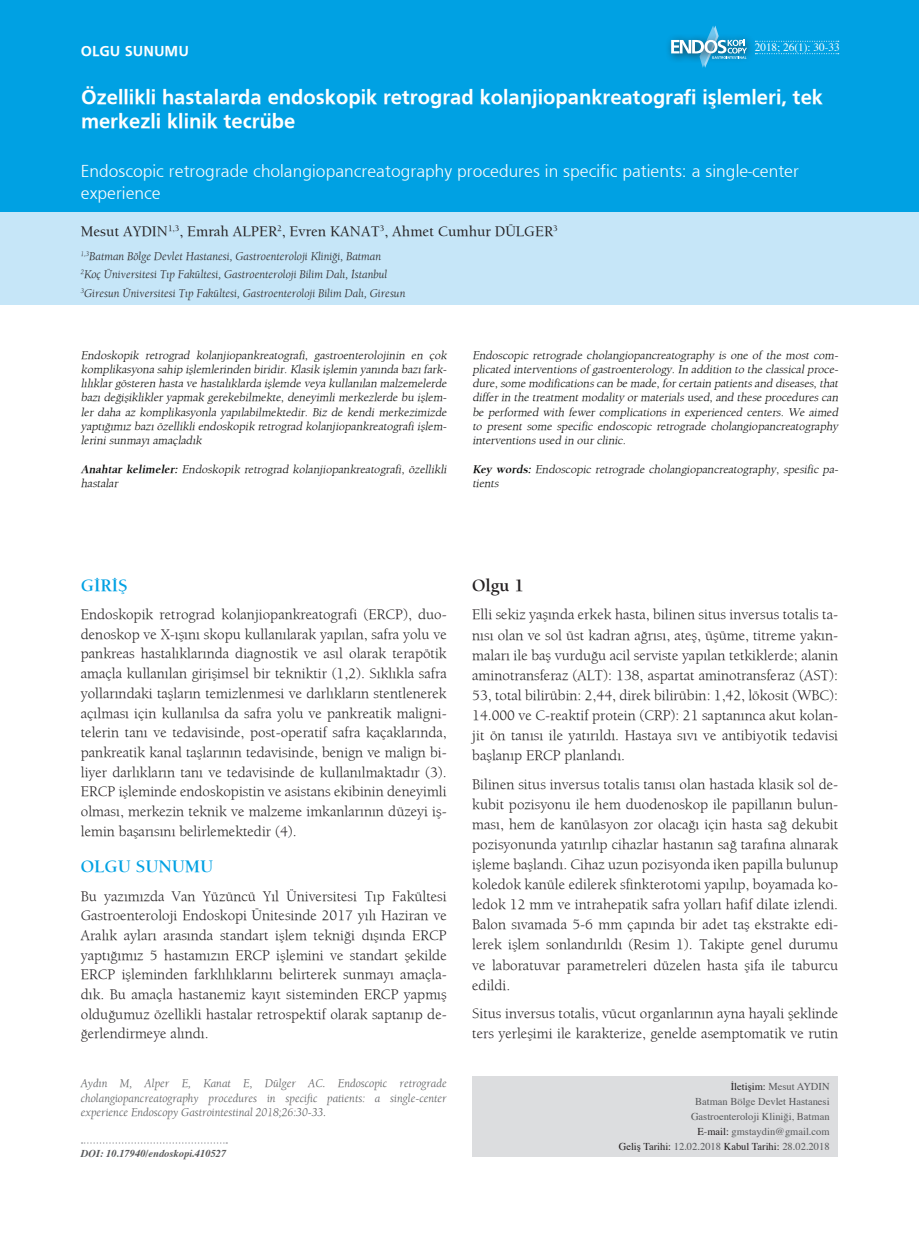
<style>
.page{position:relative;width:919px;height:1238px;background:#fff}
.page>*{position:absolute;margin:0;border:0;box-sizing:border-box;transform-origin:0 0}
.t1{font:700 21px/24px "Fruga Sans";color:#fff}
.t2{font:300 18px/21.6px "Fruga Sans";color:#fff}
.t3{font:700 18px "Berkeley";color:#00a1e3}
.t4{font:700 18px "Berkeley";color:#231f20}
.t5{font:300 15px/19.6px "Berkeley";color:#231f20;text-align:justify}
.t6{font:500 15px "Berkeley";color:#231f20}
.t7{font:700 15px "Fruga Sans";color:#fff}
.t8{font:italic 300 12px/14.2px "Berkeley";color:#040503}
.t9{font:italic 300 12px/18.6px "Berkeley";color:#231f20}
.t10{font:italic 300 12px/14.4px "Berkeley";color:#57585a;text-align:justify}
.t11{font:11.25px "Times";color:#fff}
.t12{font:10.5px/15px "Times";color:#57585a;text-align:right}
.t13{font:italic 700 10.5px "Times";color:#57585a}
.s1{font-weight:700}
.s2{color:#231f20}
</style>
<div class="page">
<hr style="left:918px;top:0;width:1px;height:45px;background:#00a1e3">
<svg style="left:918px;top:45px;width:1px;height:26px"></svg>
<div style="left:0;top:211px;width:918px;height:94px;background:#c6e6f8"></div>
<div style="left:0;top:0;width:918px;height:211px;background:#00a1e3"></div>
<svg style="left:756px;top:41px;width:82px;height:1px"></svg>
<svg style="left:756px;top:53px;width:82px;height:1px"></svg>
<div style="left:472px;top:1076px;width:366px;height:81px;background:#dcdddf"></div>
<div style="left:665px;top:34px;width:91px;height:30px;background:#231f20;opacity:.75"></div>
<svg style="left:671px;top:26px;width:76px;height:42px"></svg>
<svg style="left:82px;top:1142px;width:145px;height:1px"></svg>
<p class="t7" style="left:81px;top:42px;width:110px">OLGU SUNUMU</p>
<p class="t11" style="left:754px;top:40px;width:86px">2018; 26(1): 30-33</p>
<h1 class="t1" style="left:81px;top:85px;width:743px">Özellikli hastalarda endoskopik retrograd kolanjiopankreatografi işlemleri, tek merkezli klinik tecrübe</h1>
<p class="t2" style="left:81px;top:160px;width:719px">Endoscopic retrograde cholangiopancreatography procedures in specific patients: a single-center experience</p>
<p class="t6" style="left:81px;top:223px;width:478px">Mesut AYDIN<sup>1,3</sup>, Emrah ALPER<sup>2</sup>, Evren KANAT<sup>3</sup>, Ahmet Cumhur DÜLGER<sup>3</sup></p>
<p class="t9" style="left:81px;top:246px;width:326px"><sup>1,3</sup>Batman Bölge Devlet Hastanesi, Gastroenteroloji Kliniği, Batman<br><sup>2</sup>Koç Üniversitesi Tıp Fakültesi, Gastroenteroloji Bilim Dalı, İstanbul<br><sup>3</sup>Giresun Üniversitesi Tıp Fakültesi, Gastroenteroloji Bilim Dalı, Giresun</p>
<p class="t8" style="left:81px;top:347px;width:370px;text-align:justify">Endoskopik retrograd kolanj iopankreatografi, gastroenteroloj inin en çok komplikasyona sahip işlemlerinden biridir.Klasik işlemin yanında bazıfark&shy;lılıklargösteren hasta ve hastalıklarda işlemde veya kullanılan malzemelerde bazı değişiklikler yapmak gerekebilmekte, deneyimli merkezlerde bu işlem&shy;ler daha az komplikasyonla yapılabilmektedir. Biz de kendi merkezimizde yaptığımız bazıözellikliendoskopik retrograd kolanj iopankreatografiişlem&shy;lerinisunmayıamaçladık</p>
<p class="t8" style="left:81px;top:461px;width:369px"><span class="s1">Anahtar kelimeler:</span> Endoskopik retrograd kolanj iopankreatografi, özellikli hastalar</p>
<p class="t8" style="left:472px;top:347px;width:370px">Endoscopic retrograde cholangiopancreatography is one of the most com&shy;plicated interventionsof gastroenterology .In addition to the classicalproce&shy;dure,some modificationscan be made,forcertain patientsand diseases,that differin the treatmentmodality ormaterialsused,and these procedurescan be performed with fewer complications in experienced centers. We aimed to present some specific endoscopic retrograde cholangiopancreatography interventionsused in ourclinic.</p>
<p class="t8" style="left:472px;top:461px;width:369px"><span class="s1">Key words:</span> Endoscopic retrograde cholangiopancreatography, spesific pa&shy;tients</p>
<p class="t3" style="left:81px;top:574px;width:49px">GİRİŞ</p>
<p class="t5" style="left:81px;top:604px;width:367px">Endoskopik retrograd kolanjiopankreatografi (ERCP), duo&shy;denoskop ve X-ışını skopu kullanılarak yapılan, safra yolu ve pankreas hastalıklarında diagnostik ve asıl olarak terapötik amaçla kullanılan girişimsel bir tekniktir (1,2). Sıklıkla safra yollarındaki taşların temizlenmesi ve darlıkların stentlenerek açılması için kullanılsa da safra yolu ve pankreatik maligni&shy;telerin tanı ve tedavisinde, post-operatif safra kaçaklarında, pankreatik kanal taşlarının tedavisinde, benign ve malign bi&shy;liyer darlıkların tanı ve tedavisinde de kullanılmaktadır (3).<br>ERCP işleminde endoskopistin ve asistans ekibinin deneyimli olması, merkezin teknik ve malzeme imkanlarının düzeyi iş&shy;lemin başarısını belirlemektedir (4).</p>
<p class="t3" style="left:81px;top:855px;width:134px">OLGU SUNUMU</p>
<p class="t5" style="left:81px;top:885px;width:367px">Bu yazımızda Van Yüzüncü Yıl Üniversitesi Tıp Fakültesi Gastroenteroloji Endoskopi Ünitesinde 2017 yılı Haziran ve Aralık ayları arasında standart işlem tekniği dışında ERCP yaptığımız 5 hastamızın ERCP işlemini ve standart şekilde ERCP işleminden farklılıklarını belirterek sunmayı amaçla&shy;dık. Bu amaçla hastanemiz kayıt sisteminden ERCP yapmış olduğumuz özellikli hastalar retrospektif olarak saptanıp de&shy;ğerlendirmeye alındı.</p>
<p class="t4" style="left:472px;top:574px;width:53px">Olgu 1</p>
<p class="t5" style="left:472px;top:604px;width:367px;line-height:20.1px">Elli sekiz yaşında erkek hasta, bilinen situs inversus totalis ta&shy;nısı olan ve sol üst kadran ağrısı, ateş, üşüme, titreme yakın&shy;maları ile baş vurduğu acil serviste yapılan tetkiklerde; alanin aminotransferaz (ALT): 138, aspartat aminotransferaz (AST):<br>53, total bilirübin: 2,44, direk bilirübin: 1,42, lökosit (WBC):<br>14.000 ve C-reaktif protein (CRP): 21 saptanınca akut kolan&shy;jit ön tanısı ile yatırıldı. Hastaya sıvı ve antibiyotik tedavisi başlanıp ERCP planlandı.</p>
<p class="t5" style="left:472px;top:773px;width:367px;line-height:20.1px">Bilinen situs inversus totalis tanısı olan hastada klasik sol de&shy;kubit pozisyonu ile hem duodenoskop ile papillanın bulun&shy;ması, hem de kanülasyon zor olacağı için hasta sağ dekubit pozisyonunda yatırılıp cihazlar hastanın sağ tarafına alınarak işleme başlandı. Cihaz uzun pozisyonda iken papilla bulunup koledok kanüle edilerek sfinkterotomi yapılıp, boyamada ko&shy;ledok 12 mm ve intrahepatik safra yolları hafif dilate izlendi.<br>Balon sıvamada 5-6 mm çapında bir adet taş ekstrakte edi&shy;lerek işlem sonlandırıldı (Resim 1). Takipte genel durumu ve laboratuvar parametreleri düzelen hasta şifa ile taburcu edildi.</p>
<p class="t5" style="left:472px;top:1003px;width:367px;line-height:20.1px">Situs inversus totalis, vücut organlarının ayna hayali şeklinde ters yerleşimi ile karakterize, genelde asemptomatik ve rutin</p>
<p class="t10" style="left:81px;top:1076px;width:367px">Aydın M, Alper E, Kanat E, Dülger AC. Endoscopic retrograde cholangiopancreatography procedures in specific patients: a single-center experience Endoscopy Gastrointestinal 2018;26:30-33.</p>
<p class="t12" style="left:618px;top:1079px;width:212px"><span class="s2">İletişim:</span> Mesut AYDIN<br>Batman Bölge Devlet Hastanesi<br>Gastroenteroloji Kliniği, Batman<br><span class="s2">E-mail:</span> gmstaydin@gmail.com<br><span class="s2">Geliş Tarihi:</span> 12.02.2018 <span class="s2">Kabul Tarihi:</span> 28.02.2018</p>
<p class="t13" style="left:81px;top:1146px;width:147px">DOI: 10.17940/endoskopi.410527</p>
</div>
